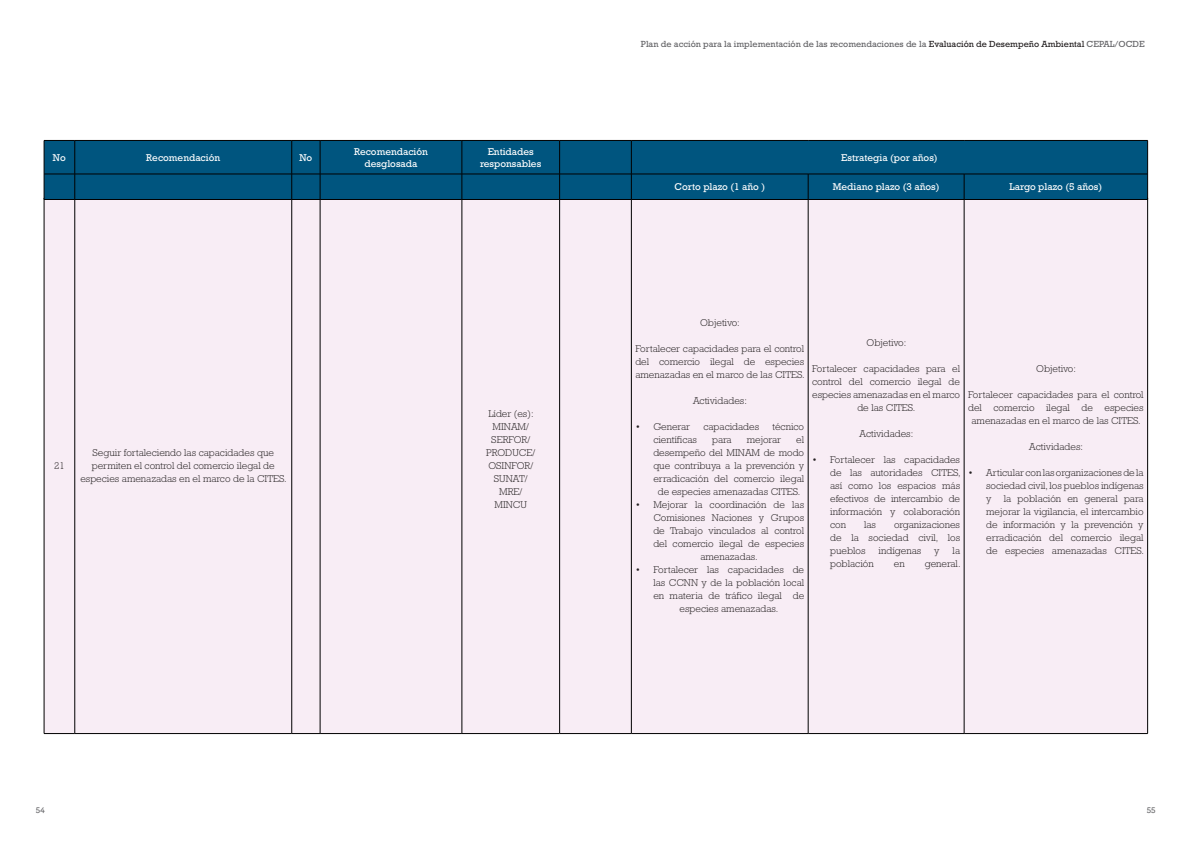
<style>
.page{position:relative;width:1191px;height:842px;background:#fff}
.page>*{position:absolute;margin:0;border:0;box-sizing:border-box;transform-origin:0 0}
.t1{font:300 10px/13px "Rockwell Std";color:#231f20;text-align:center}
.t2{font:10px/12px "Rockwell Std";color:#fff;text-align:center}
.t3{font:9px "Rockwell Std";color:#636366}
.t4{font:600 9px "Archer";color:#636366}
.s1{color:#231f20}
</style>
<div class="page">
<div style="left:45px;top:200px;width:1102px;height:533px;background:#f8edf5"></div>
<hr style="left:44px;top:198px;width:1px;height:535px;background:#000">
<hr style="left:75px;top:198px;width:1px;height:535px;background:#000">
<hr style="left:291px;top:198px;width:1px;height:535px;background:#000">
<hr style="left:320px;top:198px;width:1px;height:535px;background:#000">
<hr style="left:462px;top:198px;width:1px;height:535px;background:#000">
<hr style="left:559px;top:198px;width:1px;height:535px;background:#000">
<hr style="left:631px;top:198px;width:1px;height:535px;background:#000">
<hr style="left:808px;top:198px;width:1px;height:535px;background:#000">
<hr style="left:964px;top:198px;width:1px;height:535px;background:#000">
<hr style="left:1147px;top:198px;width:1px;height:535px;background:#000">
<hr style="left:44px;top:733px;width:31px;height:1px;background:#000">
<hr style="left:75px;top:733px;width:217px;height:1px;background:#000">
<svg style="left:292px;top:733px;width:28px;height:1px"></svg>
<hr style="left:320px;top:733px;width:142px;height:1px;background:#000">
<hr style="left:462px;top:733px;width:97px;height:1px;background:#000">
<hr style="left:559px;top:733px;width:72px;height:1px;background:#000">
<hr style="left:631px;top:733px;width:177px;height:1px;background:#000">
<hr style="left:808px;top:733px;width:156px;height:1px;background:#000">
<hr style="left:964px;top:733px;width:183px;height:1px;background:#000">
<div style="left:45px;top:141px;width:1102px;height:58px;background:#00557f"></div>
<hr style="left:44px;top:140px;width:31px;height:1px;background:#000">
<hr style="left:44px;top:141px;width:1px;height:33px;background:#000">
<hr style="left:75px;top:140px;width:217px;height:1px;background:#000">
<svg style="left:292px;top:140px;width:28px;height:1px"></svg>
<hr style="left:320px;top:140px;width:142px;height:1px;background:#000">
<hr style="left:462px;top:140px;width:97px;height:1px;background:#000">
<hr style="left:559px;top:140px;width:72px;height:1px;background:#000">
<hr style="left:631px;top:140px;width:177px;height:1px;background:#000">
<hr style="left:808px;top:140px;width:156px;height:1px;background:#000">
<hr style="left:964px;top:140px;width:183px;height:1px;background:#000">
<hr style="left:1147px;top:141px;width:1px;height:33px;background:#000">
<svg style="left:44px;top:175px;width:1px;height:24px"></svg>
<svg style="left:1147px;top:174px;width:1px;height:24px"></svg>
<hr style="left:44px;top:199px;width:31px;height:1px;background:#000">
<hr style="left:75px;top:199px;width:217px;height:1px;background:#000">
<hr style="left:320px;top:199px;width:142px;height:1px;background:#000">
<hr style="left:462px;top:199px;width:97px;height:1px;background:#000">
<hr style="left:559px;top:199px;width:72px;height:1px;background:#000">
<hr style="left:631px;top:199px;width:177px;height:1px;background:#000">
<hr style="left:808px;top:199px;width:156px;height:1px;background:#000">
<hr style="left:964px;top:199px;width:183px;height:1px;background:#000">
<hr style="left:75px;top:141px;width:1px;height:33px;background:#000">
<hr style="left:291px;top:141px;width:1px;height:33px;background:#000">
<hr style="left:320px;top:141px;width:1px;height:33px;background:#000">
<hr style="left:462px;top:141px;width:1px;height:33px;background:#000">
<hr style="left:559px;top:141px;width:1px;height:33px;background:#000">
<hr style="left:631px;top:141px;width:1px;height:33px;background:#000">
<hr style="left:44px;top:174px;width:31px;height:1px;background:#000">
<hr style="left:75px;top:174px;width:217px;height:1px;background:#000">
<svg style="left:75px;top:174px;width:1px;height:25px"></svg>
<hr style="left:320px;top:174px;width:142px;height:1px;background:#000">
<svg style="left:291px;top:174px;width:30px;height:26px"></svg>
<hr style="left:462px;top:174px;width:97px;height:1px;background:#000">
<svg style="left:462px;top:174px;width:1px;height:25px"></svg>
<hr style="left:559px;top:174px;width:72px;height:1px;background:#000">
<svg style="left:559px;top:174px;width:1px;height:25px"></svg>
<hr style="left:631px;top:174px;width:177px;height:1px;background:#000">
<svg style="left:631px;top:174px;width:1px;height:25px"></svg>
<hr style="left:808px;top:174px;width:156px;height:1px;background:#000">
<svg style="left:808px;top:174px;width:1px;height:25px"></svg>
<hr style="left:964px;top:174px;width:183px;height:1px;background:#000">
<svg style="left:964px;top:174px;width:1px;height:25px"></svg>
<p class="t3" style="left:641px;top:38px;width:505px">Plan de acción para la implementación de las recomendaciones de la <span class="s1">Evaluación de Desempeño Ambiental</span> CEPAL/OCDE</p>
<p class="t2" style="left:53px;top:151px;width:14px">No</p>
<p class="t2" style="left:146px;top:151px;width:75px">Recomendación</p>
<p class="t2" style="left:299px;top:151px;width:14px">No</p>
<p class="t2" style="left:354px;top:145px;width:75px">Recomendación desglosada</p>
<p class="t2" style="left:480px;top:145px;width:63px">Entidades responsables</p>
<p class="t2" style="left:841px;top:151px;width:98px">Estrategia (por años)</p>
<p class="t2" style="left:674px;top:181px;width:92px">Corto plazo (1 año )</p>
<p class="t2" style="left:832px;top:181px;width:108px">Mediano plazo (3 años)</p>
<p class="t2" style="left:1009px;top:181px;width:94px">Largo plazo (5 años)</p>
<p class="t1" style="left:54px;top:459px;width:12px">21</p>
<p class="t1" style="left:80px;top:446px;width:208px">Seguir fortaleciendo las capacidades que permiten el control del comercio ilegal de especies amenazadas en el marco de la CITES.</p>
<p class="t1" style="left:486px;top:407px;width:50px">Líder (es):<br>MINAM/<br>SERFOR/<br>PRODUCE/<br>OSINFOR/<br>SUNAT/<br>MRE/<br>MINCU</p>
<p class="t1" style="left:700px;top:316px;width:41px">Objetivo:</p>
<p class="t1" style="left:635px;top:342px;width:171px;text-align:justify">Fortalecer capacidades para el control del comercio ilegal de especies amenazadas en el marco de las CITES.</p>
<p class="t1" style="left:693px;top:394px;width:55px">Actividades:</p>
<p class="t1" style="left:635px;top:420px;width:56px">• Generar</p>
<p class="t1" style="left:703px;top:420px;width:57px">capacidades</p>
<p class="t1" style="left:772px;top:420px;width:33px">técnico</p>
<p class="t1" style="left:653px;top:433px;width:45px">científicas</p>
<p class="t1" style="left:712px;top:433px;width:21px">para</p>
<p class="t1" style="left:746px;top:433px;width:36px">mejorar</p>
<p class="t1" style="left:796px;top:433px;width:9px">el</p>
<p class="t1" style="left:653px;top:446px;width:152px">desempeño del MINAM de modo</p>
<p class="t1" style="left:653px;top:459px;width:152px">que contribuya a la prevención y</p>
<p class="t1" style="left:653px;top:472px;width:152px">erradicación del comercio ilegal</p>
<p class="t1" style="left:658px;top:485px;width:144px">de especies amenazadas CITES.</p>
<p class="t1" style="left:635px;top:498px;width:170px">• Mejorar la coordinación de las</p>
<p class="t1" style="left:653px;top:511px;width:152px">Comisiones Naciones y Grupos</p>
<p class="t1" style="left:653px;top:524px;width:152px">de Trabajo vinculados al control</p>
<p class="t1" style="left:653px;top:537px;width:152px">del comercio ilegal de especies</p>
<p class="t1" style="left:700px;top:550px;width:59px">amenazadas.</p>
<p class="t1" style="left:635px;top:563px;width:170px">• Fortalecer las capacidades de</p>
<p class="t1" style="left:653px;top:576px;width:152px">las CCNN y de la población local</p>
<p class="t1" style="left:653px;top:589px;width:152px">en materia de tráfico ilegal de</p>
<p class="t1" style="left:679px;top:602px;width:100px">especies amenazadas.</p>
<p class="t1" style="left:866px;top:336px;width:41px">Objetivo:</p>
<p class="t1" style="left:812px;top:362px;width:149px">Fortalecer capacidades para el control del comercio ilegal de especies amenazadas en el marco de las CITES.</p>
<p class="t1" style="left:859px;top:427px;width:55px">Actividades:</p>
<p class="t1" style="left:830px;top:453px;width:132px;text-align:justify;text-indent:-18px">• Fortalecer las capacidades de las autoridades CITES, así como los espacios más efectivos de intercambio de información y colaboración con</p>
<p class="t1" style="left:830px;top:518px;width:131px;text-align:justify;text-indent:64px">organizaciones de la sociedad civil, los pueblos</p>
<p class="t1" style="left:864px;top:518px;width:13px">las</p>
<p class="t1" style="left:878px;top:544px;width:44px">indígenas</p>
<p class="t1" style="left:934px;top:544px;width:7px">y</p>
<p class="t1" style="left:952px;top:544px;width:9px">la</p>
<p class="t1" style="left:830px;top:557px;width:45px">población</p>
<p class="t1" style="left:894px;top:557px;width:12px">en</p>
<p class="t1" style="left:924px;top:557px;width:37px">general.</p>
<p class="t1" style="left:1036px;top:362px;width:41px">Objetivo:</p>
<p class="t1" style="left:968px;top:388px;width:177px">Fortalecer capacidades para el control del comercio ilegal de especies amenazadas en el marco de las CITES.</p>
<p class="t1" style="left:1029px;top:440px;width:55px">Actividades:</p>
<p class="t1" style="left:986px;top:466px;width:159px;text-align:justify;text-indent:-18px">• Articular con las organizaciones de la sociedad civil, los pueblos indígenas y la población en general para mejorar la vigilancia, el intercambio de información y la prevención y erradicación del comercio ilegal de especies amenazadas CITES.</p>
<p class="t4" style="left:36px;top:802px;width:11px">54</p>
<p class="t4" style="left:1146px;top:802px;width:10px">55</p>
</div>
